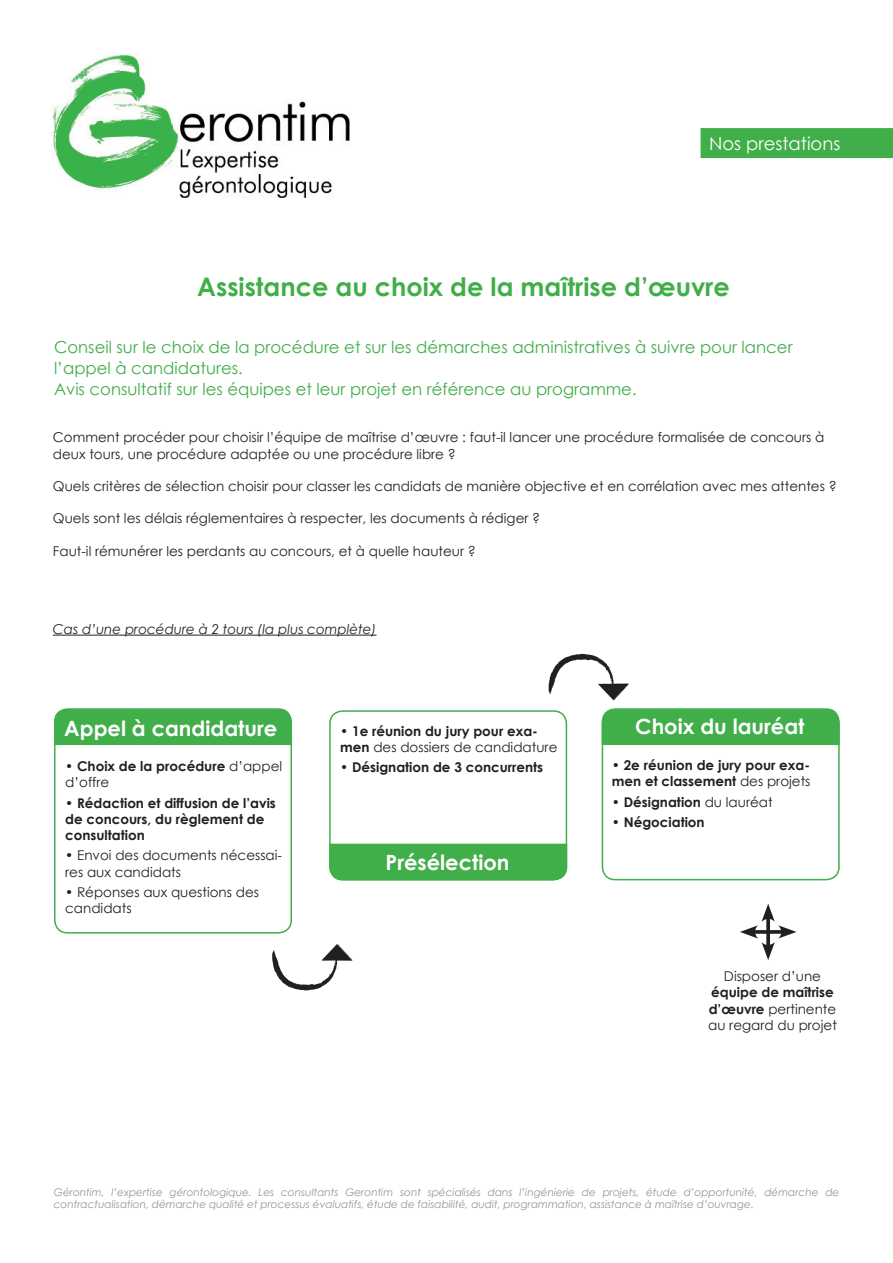
<style>
.page{position:relative;width:893px;height:1263px;background:#fff}
.page>*{position:absolute;margin:0;border:0;box-sizing:border-box;transform-origin:0 0}
.t1{font:700 25.5px "Century Gothic";color:#40ae49}
.t2{font:700 21px "Century Gothic";color:#fff}
.t3{font:18px "Century Gothic";color:#fff}
.t4{font:16.5px/21px "Century Gothic";color:#40ae49}
.t5{font:13.5px/16.2px "Century Gothic";color:#231f20}
.t6{font:700 13.5px/16.2px "Century Gothic";color:#231f20}
.t7{font:italic 13.5px "Century Gothic";color:#231f20}
.t8{font:italic 10.5px/12.6px "Century Gothic";color:#939598}
.s1{font-weight:400}
.s2{font-weight:700}
</style>
<div class="page">
<img style="left:52px;top:54px;width:297px;height:143px">
<div style="left:701px;top:128px;width:192px;height:30px;background:#40ae49"></div>
<hr style="left:53px;top:635px;width:324px;height:1px;background:#231f20">
<div style="left:54px;top:710px;width:238px;height:223px;border:2px solid #40ae49;border-radius:13px"></div>
<div style="left:329px;top:710px;width:238px;height:170px;border:2px solid #40ae49;border-radius:13px"></div>
<div style="left:602px;top:710px;width:238px;height:170px;border:2px solid #40ae49;border-radius:13px"></div>
<div style="left:54px;top:708px;width:238px;height:38px;background:#40ae49"></div>
<div style="left:329px;top:843px;width:239px;height:38px;background:#40ae49"></div>
<div style="left:601px;top:708px;width:239px;height:38px;background:#40ae49"></div>
<svg style="left:740px;top:904px;width:56px;height:56px"></svg>
<svg style="left:548px;top:654px;width:81px;height:46px"></svg>
<svg style="left:272px;top:944px;width:81px;height:46px"></svg>
<h3 class="t3" style="left:709px;top:130px;width:133px">Nos prestations</h3>
<h1 class="t1" style="left:197px;top:268px;width:534px">Assistance au choix de la maîtrise d’œuvre</h1>
<p class="t4" style="left:54px;top:336px;width:740px">Conseil sur le choix de la procédure et sur les démarches administratives à suivre pour lancer l’appel à candidatures.<br>Avis consultatif sur les équipes et leur projet en référence au programme.</p>
<p class="t5" style="left:53px;top:429px;width:773px">Comment procéder pour choisir l’équipe de maîtrise d’œuvre : faut-il lancer une procédure formalisée de concours à deux tours, une procédure adaptée ou une procédure libre ?</p>
<p class="t5" style="left:53px;top:478px;width:785px">Quels critères de sélection choisir pour classer les candidats de manière objective et en corrélation avec mes attentes ?</p>
<p class="t5" style="left:53px;top:510px;width:489px">Quels sont les délais réglementaires à respecter, les documents à rédiger ?</p>
<p class="t5" style="left:53px;top:543px;width:424px">Faut-il rémunérer les perdants au concours, et à quelle hauteur ?</p>
<p class="t7" style="left:53px;top:619px;width:325px">Cas d’une procédure à 2 tours (la plus complète)</p>
<h2 class="t2" style="left:64px;top:712px;width:214px">Appel à candidature</h2>
<p class="t6" style="left:65px;top:757px;width:218px"><span class="s1">•</span> Choix de la procédure <span class="s1">d’appel d’offre</span></p>
<p class="t6" style="left:65px;top:794px;width:212px"><span class="s1">•</span> Rédaction et diffusion de l’avis de concours, du règlement de consultation</p>
<p class="t5" style="left:65px;top:847px;width:218px">• Envoi des documents nécessai&shy;res aux candidats</p>
<p class="t5" style="left:65px;top:884px;width:195px">• Réponses aux questions des candidats</p>
<h2 class="t2" style="left:635px;top:711px;width:171px">Choix du lauréat</h2>
<p class="t6" style="left:340px;top:722px;width:219px"><span class="s1">•</span> 1e réunion du jury pour exa&shy;men <span class="s1">des dossiers de candidature</span></p>
<p class="t6" style="left:340px;top:758px;width:205px">• Désignation de 3 concurrents</p>
<p class="t6" style="left:612px;top:757px;width:200px"><span class="s1">•</span> 2e réunion de jury pour exa&shy;men et classement <span class="s1">des projets</span></p>
<p class="t6" style="left:612px;top:793px;width:162px"><span class="s1">•</span> Désignation <span class="s1">du lauréat</span></p>
<p class="t6" style="left:612px;top:814px;width:94px">• Négociation</p>
<h2 class="t2" style="left:386px;top:847px;width:125px">Présélection</h2>
<p class="t5" style="left:724px;top:968px;width:99px">Disposer d’une</p>
<p class="t5" style="left:708px;top:984px;width:130px"><span class="s2">équipe de maîtrise d’œuvre</span> pertinente au regard du projet</p>
<p class="t8" style="left:54px;top:1185px;width:787px">Gérontim, l’expertise gérontologique. Les consultants Gerontim sont spécialisés dans l’ingénierie de projets, étude d’opportunité, démarche de contractualisation, démarche qualité et processus évaluatifs, étude de faisabilité, audit, programmation, assistance à maîtrise d’ouvrage.</p>
</div>
